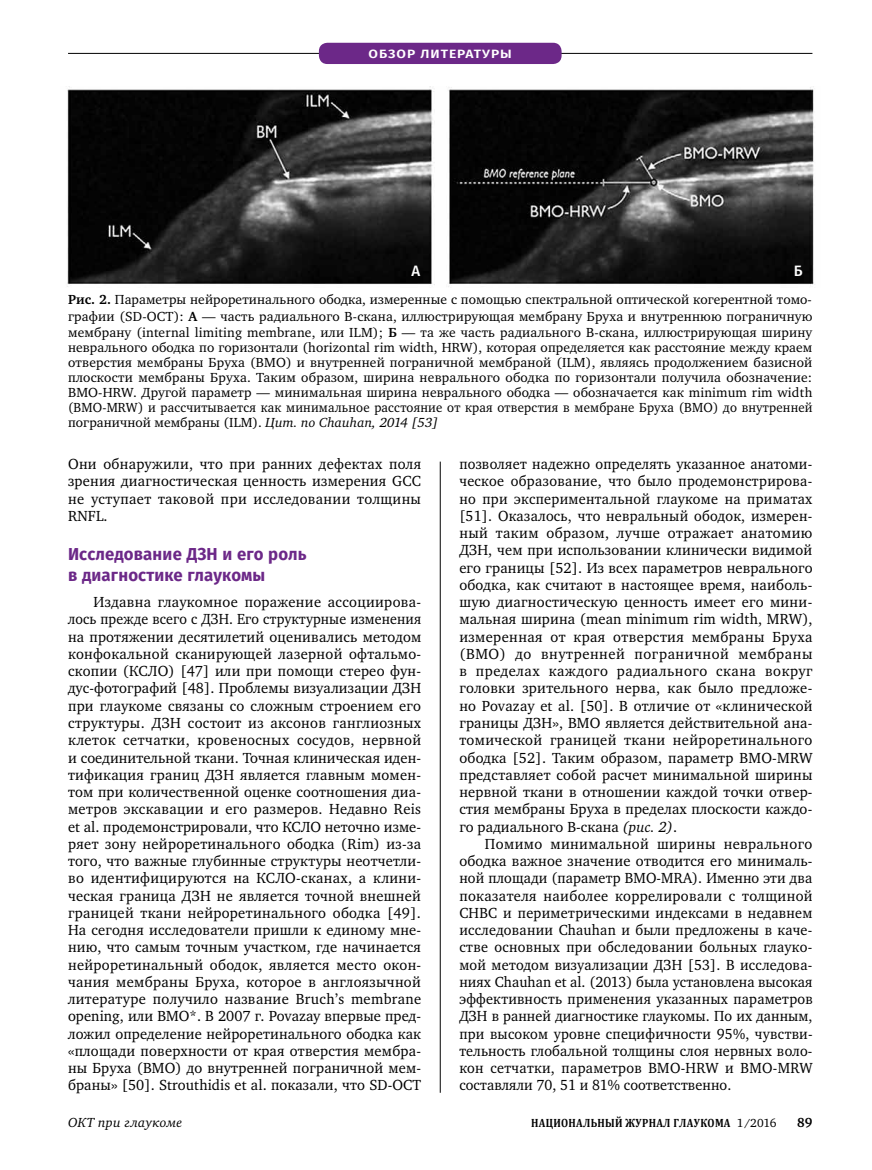
<style>
.page{position:relative;width:872px;height:1170px;background:#fff}
.page>*{position:absolute;margin:0;border:0;box-sizing:border-box;transform-origin:0 0}
.t1{font:700 17.25px/20.7px "Fira Sans";letter-spacing:.01em;color:#6c2888}
.t2{font:15px/17.2px "Charter C";letter-spacing:.01em;color:#000;text-align:justify}
.t3{font:15px/17.2px "Charter C";letter-spacing:.01em;color:#000;text-align:justify;scale:.95 1}
.t4{font:500 15px "Fira Sans";color:#fff}
.t5{font:13.5px/15px "Charter C";letter-spacing:.015em;color:#000;text-align:justify}
.t6{font:italic 13.5px "Charter C";letter-spacing:.02em;color:#000}
.t7{font:700 13.5px "Charter C";color:#000}
.t8{font:700 12px "Cambria";letter-spacing:.03em;color:#000;scale:.85 1}
.t9{font:600 12px "Fira Sans";letter-spacing:.07em;color:#fff;scale:1.15 1}
.s1{font-weight:700}
.s2{font-style:italic}
.s3{font-family:"Charter C";font-weight:400}
</style>
<div class="page">
<hr style="left:68px;top:53px;width:744px;height:1px;background:#000">
<div style="left:319px;top:43px;width:242px;height:21px;background:#6c2888;border-radius:9px"></div>
<img style="left:67px;top:86px;width:747px;height:201px">
<hr style="left:440px;top:461px;width:1px;height:631px;background:#000">
<p class="t9" style="left:368px;top:44px;width:126px">ОБЗОР ЛИТЕРАТУРЫ</p>
<p class="t4" style="left:411px;top:259px;width:10px">А</p>
<p class="t4" style="left:794px;top:259px;width:10px">Б</p>
<p class="t5" style="left:68px;top:291px;width:746px;line-height:16.5px"><span class="s1">Рис. 2.</span> Параметры нейроретинального ободка, измеренные с помощью спектральной оптической когерентной томо&shy;графии (SD-OCT): <span class="s1">A</span> — часть радиального В-скана, иллюстрирующая мембрану Бруха и внутреннюю пограничную мембрану (internal limiting membrane, или ILM); <span class="s1">Б</span> — та же часть радиального В-скана, иллюстрирующая ширину</p>
<p class="t5" style="left:68px;top:340px;width:746px">неврального ободка по горизонтали (horizontal rim width, HRW), которая определяется как расстояние между краем отверстия мембраны Бруха (BMO) и внутренней пограничной мембраной (ILM), являясь продолжением базисной плоскости мембраны Бруха. Таким образом, ширина неврального ободка по горизонтали получила обозначение:<br>BMO-HRW. Другой параметр — минимальная ширина неврального ободка — обозначается как minimum rim width (BMO-MRW) и рассчитывается как минимальное расстояние от края отверстия в мембране Бруха (BMO) до внутренней пограничной мембраны (ILM). <span class="s2">Цит. по Chauhan, 2014 [53]</span></p>
<p class="t2" style="left:68px;top:455px;width:354px">Они обнаружили, что при ранних дефектах поля зрения диагностическая ценность измерения GCC не уступает таковой при исследовании толщины RNFL.</p>
<p class="t1" style="left:68px;top:542px;width:240px">Исследование ДЗН и его роль в диагностике глаукомы</p>
<p class="t2" style="left:68px;top:593px;width:355px;text-indent:26px">Издавна глаукомное поражение ассоциирова&shy;лось прежде всего с ДЗН. Его структурные изменения на протяжении десятилетий оценивались методом конфокальной сканирующей лазерной офтальмо&shy;скопии (КСЛО) [47] или при помощи стерео фун&shy;дус-фотографий [48]. Проблемы визуализации ДЗН при глаукоме связаны со сложным строением его структуры. ДЗН состоит из аксонов ганглиозных клеток сетчатки, кровеносных сосудов, нервной и соединительной ткани. Точная клиническая иден&shy;тификация границ ДЗН является главным момен&shy;том при количественной оценке соотношения диа&shy;метров экскавации и его размеров. Недавно Reis et al. продемонстрировали, что КСЛО неточно изме&shy;ряет зону нейроретинального ободка (Rim) из-за того, что важные глубинные структуры неотчетли&shy;во идентифицируются на КСЛО-сканах, а клини&shy;ческая граница ДЗН не является точной внешней границей ткани нейроретинального ободка [49].<br>На сегодня исследователи пришли к единому мне&shy;нию, что самым точным участком, где начинается нейроретинальный ободок, является место окон&shy;чания мембраны Бруха, которое в англоязычной литературе получило название Bruch’s membrane opening, или BMO*. В 2007 г. Povazay впервые пред&shy;ложил определение нейроретинального ободка как «площади поверхности от края отверстия мембра&shy;ны Бруха (BMO) до внутренней пограничной мем&shy;браны» [50]. Strouthidis et al. показали, что SD-OCT</p>
<p class="t6" style="left:68px;top:1115px;width:116px">ОКТ при глаукоме</p>
<p class="t3" style="left:459px;top:455px;width:373px">позволяет надежно определять указанное анатоми&shy;ческое образование, что было продемонстрирова&shy;но при экспериментальной глаукоме на приматах [51]. Оказалось, что невральный ободок, измерен&shy;ный таким образом, лучше отражает анатомию ДЗН, чем при использовании клинически видимой его границы [52]. Из всех параметров неврального ободка, как считают в настоящее время, наиболь&shy;шую диагностическую ценность имеет его мини&shy;мальная ширина (mean minimum rim width, MRW), измеренная от края отверстия мембраны Бруха (BMO) до внутренней пограничной мембраны в пределах каждого радиального скана вокруг головки зрительного нерва, как было предложе&shy;но Povazay et al. [50]. В отличие от «клинической границы ДЗН», BMO является действительной ана&shy;томической границей ткани нейроретинального ободка [52]. Таким образом, параметр BMO-MRW представляет собой расчет минимальной ширины нервной ткани в отношении каждой точки отвер&shy;стия мембраны Бруха в пределах плоскости каждо&shy;го радиального В-скана <span class="s2">(рис. 2)</span>.</p>
<p class="t2" style="left:459px;top:835px;width:355px;text-indent:26px">Помимо минимальной ширины неврального ободка важное значение отводится его минималь&shy;ной площади (параметр BMO-MRА). Именно эти два показателя наиболее коррелировали с толщиной СНВС и периметрическими индексами в недавнем исследовании Chauhan и были предложены в каче&shy;стве основных при обследовании больных глауко&shy;мой методом визуализации ДЗН [53]. В исследова&shy;ниях Chauhan et al. (2013) была установлена высокая эффективность применения указанных параметров ДЗН в ранней диагностике глаукомы. По их данным, при высоком уровне специфичности 95%, чувстви&shy;тельность глобальной толщины слоя нервных воло&shy;кон сетчатки, параметров BMO-HRW и BMO-MRW составляли 70, 51 и 81% соответственно.</p>
<p class="t8" style="left:531px;top:1115px;width:290px">НАЦИОНАЛЬНЫЙ ЖУРНАЛ ГЛАУКОМА <span class="s3">1/2016</span></p>
<p class="t7" style="left:797px;top:1115px;width:17px">89</p>
</div>
